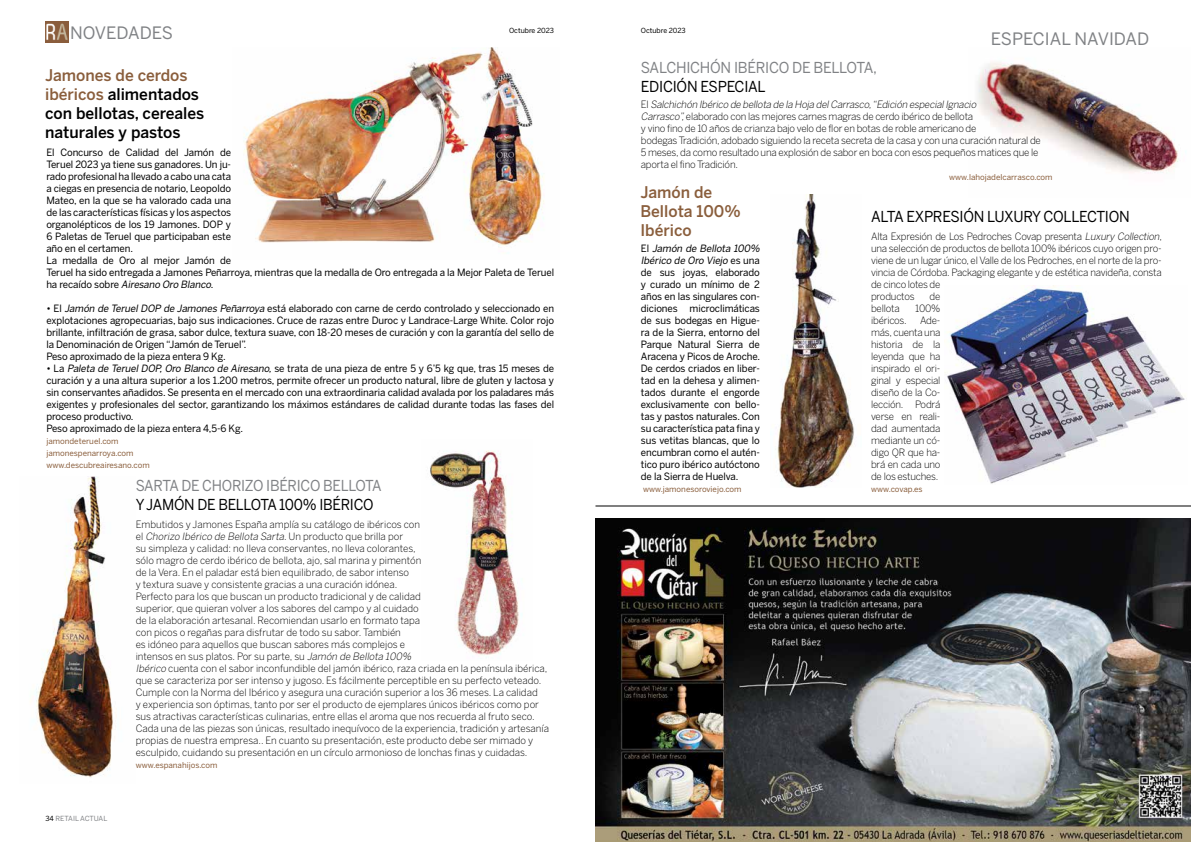
<style>
.page{position:relative;width:1191px;height:842px;background:#fff}
.page>*{position:absolute;margin:0;border:0;box-sizing:border-box;transform-origin:0 0}
.t1{font:17px "Benton Sans";color:#808285}
.t2{font:500 16px/19px "Benton Sans";color:#000}
.t3{font:500 16px/19px "Benton Sans";color:#8a5e3c}
.t4{font:15px "Benton Sans";letter-spacing:-.02em;color:#000;scale:.95 1}
.t5{font:15px "Benton Sans";color:#808285;scale:.93 1}
.t6{font:15px "Benton Sans";color:#808285;scale:.95 1}
.t7{font:15px "Benton Sans";letter-spacing:-.02em;color:#000;scale:.93 1}
.t8{font:10px/12px "Benton Sans";letter-spacing:-.01em;color:#000}
.t9{font:300 10px/12px "Benton Sans";color:#000;text-align:justify}
.t10{font:300 10px/12px "Benton Sans";letter-spacing:-.02em;color:#000}
.t11{font:8px/12px "Benton Sans";color:#8a5e3c}
.t12{font:7px "Benton Sans";color:#000}
.t13{font:7px "Benton Sans";color:#808285}
.s1{color:#8a5e3c}
.s2{font-style:italic}
.s3{color:#000}
</style>
<div class="page">
<img style="left:977px;top:62px;width:209px;height:112px">
<img style="left:45px;top:22px;width:23px;height:20px">
<img style="left:244px;top:48px;width:300px;height:206px">
<img style="left:35px;top:477px;width:78px;height:301px">
<img style="left:430px;top:450px;width:92px;height:208px">
<img style="left:944px;top:286px;width:241px;height:198px">
<img style="left:775px;top:195px;width:79px;height:293px">
<img style="left:595px;top:518px;width:596px;height:324px">
<hr style="left:595px;top:506px;width:596px;height:1px;background:#000">
<h1 class="t1" style="left:70px;top:23px;width:13px">novedades</h1>
<h2 class="t2" style="left:45px;top:66px;width:160px"><span class="s1">Jamones de cerdos ibéricos</span> alimentados con bellotas, cereales naturales y pastos</h2>
<p class="t12" style="left:509px;top:26px;width:46px">Octubre 2023</p>
<p class="t8" style="left:46px;top:146px;width:509px">El Concurso de Calidad del Jamón de<br>Teruel 2023 ya tiene sus ganadores. Un ju-<br>rado profesional ha llevado a cabo una cata<br>a ciegas en presencia de notario, Leopoldo<br>Mateo, en la que se ha valorado cada una<br>de las características físicas y los aspectos<br>organolépticos de los 19 Jamones. DOP y<br>6 Paletas de Teruel que participaban este<br>año en el certamen.<br>La medalla de Oro al mejor Jamón de<br>Teruel ha sido entregada a Jamones Peñarroya, mientras que la medalla de Oro entregada a la Mejor Paleta de Teruel h a re c a íd o s o b re <span class="s2">Airesano Oro Blanco</span>.</p>
<p class="t8" style="left:46px;top:302px;width:509px">• El <span class="s2">Jamón de Teruel DOP de Jamones Peñarroya</span> está elaborado con carne de cerdo controlado y seleccionado en explotaciones agropecuarias, bajo sus indicaciones. Cruce de razas entre Duroc y Landrace-Large White. Color rojo brillante, infiltración de grasa, sabor dulce, textura suave, con 18-20 meses de curación y con la garantía del sello de la Denominación de Origen “Jamón de Teruel”.<br>Peso aproximado de la pieza entera 9 Kg.</p>
<p class="t8" style="left:46px;top:362px;width:509px">• La <span class="s2">Paleta de Teruel DOP,Oro Blanco de Airesano,</span> se trata de una pieza de entre 5 y 6’5 kg que, tras 15 meses de curación y a una altura superior a los 1.200 metros, permite ofrecer un producto natural, libre de gluten y lactosa y sin conservantes añadidos. Se presenta en el mercado con una extraordinaria calidad avalada por los paladares más exigentes y profesionales del sector, garantizando los máximos estándares de calidad durante todas las fases del proceso productivo.<br>Peso aproximado de la pieza entera 4,5-6 Kg.</p>
<p class="t11" style="left:46px;top:435px;width:105px">jamondeteruel.com jamonespenarroya.com www.descubreairesano.com</p>
<h3 class="t5" style="left:136px;top:476px;width:11px">sarta</h3>
<h3 class="t5" style="left:181px;top:476px;width:33px">de chorizo</h3>
<h3 class="t5" style="left:266px;top:476px;width:9px">ibérico</h3>
<h3 class="t5" style="left:323px;top:476px;width:10px">bellota</h3>
<h3 class="t7" style="left:136px;top:495px;width:31px">y Jamón</h3>
<h3 class="t7" style="left:197px;top:495px;width:43px">de Bellota</h3>
<h3 class="t7" style="left:279px;top:495px;width:57px">100% Ibérico</h3>
<p class="t13" style="left:45px;top:814px;width:63px"><span class="s3">34</span> RETAIL ACTUAL</p>
<p class="t9" style="left:136px;top:518px;width:415px;text-align:left">Embutidos y Jamones España amplía su catálogo de ibéricos con<br>e l <span class="s2">Chorizo Ibérico de Bellota Sarta</span>. U n p ro d u ct o q u e b r i l l a p o r<br>su simpleza y calidad: no lleva conservantes, no lleva colorantes,<br>sólo magro de cerdo ibérico de bellota, ajo, sal marina y pimentón<br>de la Vera. En el paladar está bien equilibrado, de sabor intenso<br>y textura suave y consistente gracias a una curación idónea.<br>Perfecto para los que buscan un producto tradicional y de calidad<br>superior, que quieran volver a los sabores del campo y al cuidado<br>de la elaboración artesanal. Recomiendan usarlo en formato tapa<br>con picos o regañas para disfrutar de todo su sabor. También<br>es idóneo para aquellos que buscan sabores más complejos e<br>intensos en sus platos. Por su parte, su <span class="s2">Jamón de Bellota 100%<br>Ibérico</span> cuenta con el sabor inconfundible del jamón ibérico, raza criada en la península ibérica, que se caracteriza por ser intenso y jugoso. Es fácilmente perceptible en su perfecto veteado.<br>Cumple con la Norma del Ibérico y asegura una curación superior a los 36 meses. La calidad<br>y experiencia son óptimas, tanto por ser el producto de ejemplares únicos ibéricos como por sus atractivas características culinarias, entre ellas el aroma que nos recuerda al fruto seco.<br>Cada una de las piezas son únicas, resultado inequívoco de la experiencia, tradición y artesanía propias de nuestra empresa.. En cuanto su presentación, este producto debe ser mimado y esculpido, cuidando su presentación en un círculo armonioso de lonchas finas y cuidadas.</p>
<p class="t11" style="left:136px;top:759px;width:83px">www.espanahijos.com</p>
<p class="t12" style="left:641px;top:26px;width:46px">Octubre 2023</p>
<h3 class="t6" style="left:641px;top:59px;width:20px">Salchichón</h3>
<h3 class="t6" style="left:734px;top:59px;width:14px">Ibérico</h3>
<h3 class="t6" style="left:792px;top:59px;width:33px">de bellota</h3>
<h3 class="t6" style="left:873px;top:59px;width:6px">,</h3>
<h3 class="t4" style="left:641px;top:78px;width:10px">edición</h3>
<h3 class="t4" style="left:700px;top:78px;width:37px">especial</h3>
<p class="t10" style="left:641px;top:98px;width:339px">E l <span class="s2">Salchichón Ibérico de bellota de la Hoja delCarrasco,“Edición especialIgnacio<br>Carrasco”,</span>elaborado con las mejores carnes magras de cerdo ibérico de bellota y vino fino de 10 años de crianza bajo velo de flor en botas de roble americano de</p>
<h1 class="t1" style="left:991px;top:28px;width:43px">especial</h1>
<h1 class="t1" style="left:1074px;top:28px;width:12px">navidad</h1>
<p class="t10" style="left:641px;top:134px;width:401px">bodegas Tradición, adobado siguiendo la receta secreta de la casa y con una curación natural de<br>5 meses, da como resultado una explosión de sabor en boca con esos pequeños matices que le aporta el fino Tradición.</p>
<p class="t11" style="left:949px;top:171px;width:105px">www.lahojadelcarrasco.com</p>
<h2 class="t3" style="left:640px;top:183px;width:102px">Jamón de<br>Bellota 100%<br>Ibérico</h2>
<p class="t8" style="left:641px;top:242px;width:123px">E l <span class="s2">Jamón de Bellota 100%<br>Ibérico de Oro Viejo</span> e s u n a de sus joyas, elaborado y curado un mínimo de 2 años en las singulares con&shy;diciones microclimáticas de sus bodegas en Higue&shy;ra de la Sierra, entorno del<br>Parque Natural Sierra de<br>Aracena y Picos de Aroche.<br>De cerdos criados en liber&shy;tad en la dehesa y alimen&shy;tados durante el engorde exclusivamente con bello&shy;tas y pastos naturales. Con su característica pata fina y sus vetitas blancas, que lo encumbran como el autén&shy;tico puro ibérico autóctono de la Sierra de Huelva.</p>
<p class="t11" style="left:643px;top:483px;width:100px">www.jamonesoroviejo.com</p>
<h3 class="t4" style="left:871px;top:208px;width:274px">ALTA EXPRESIÓN LUXURY COLLECTION</h3>
<p class="t10" style="left:871px;top:230px;width:292px">Alta Expresión de Los Pedroches Covap presenta <span class="s2">Luxury Collection</span>, una selección de productos de bellota 100% ibéricos cuyo origen pro&shy;viene de un lugar único, el Valle de los Pedroches, en el norte de la pro&shy;vincia de Córdoba. Packaging elegante y de estética navideña, consta de cinco lotes de<br>productos</p>
<p class="t9" style="left:929px;top:290px;width:12px">de</p>
<p class="t10" style="left:871px;top:302px;width:30px">bellota</p>
<p class="t9" style="left:915px;top:302px;width:27px">100%</p>
<p class="t10" style="left:871px;top:314px;width:37px">ibéricos.</p>
<p class="t9" style="left:871px;top:314px;width:71px;text-indent:49px">Ade&shy;más, cuenta una historia de la leyenda que ha inspirado el ori&shy;ginal y especial diseño de la Co&shy;lección. Podrá verse en reali&shy;dad aumentada mediante un có&shy;digo QR que ha&shy;brá en cada uno de los estuches.</p>
<p class="t11" style="left:871px;top:483px;width:53px">www.covap.es</p>
</div>
